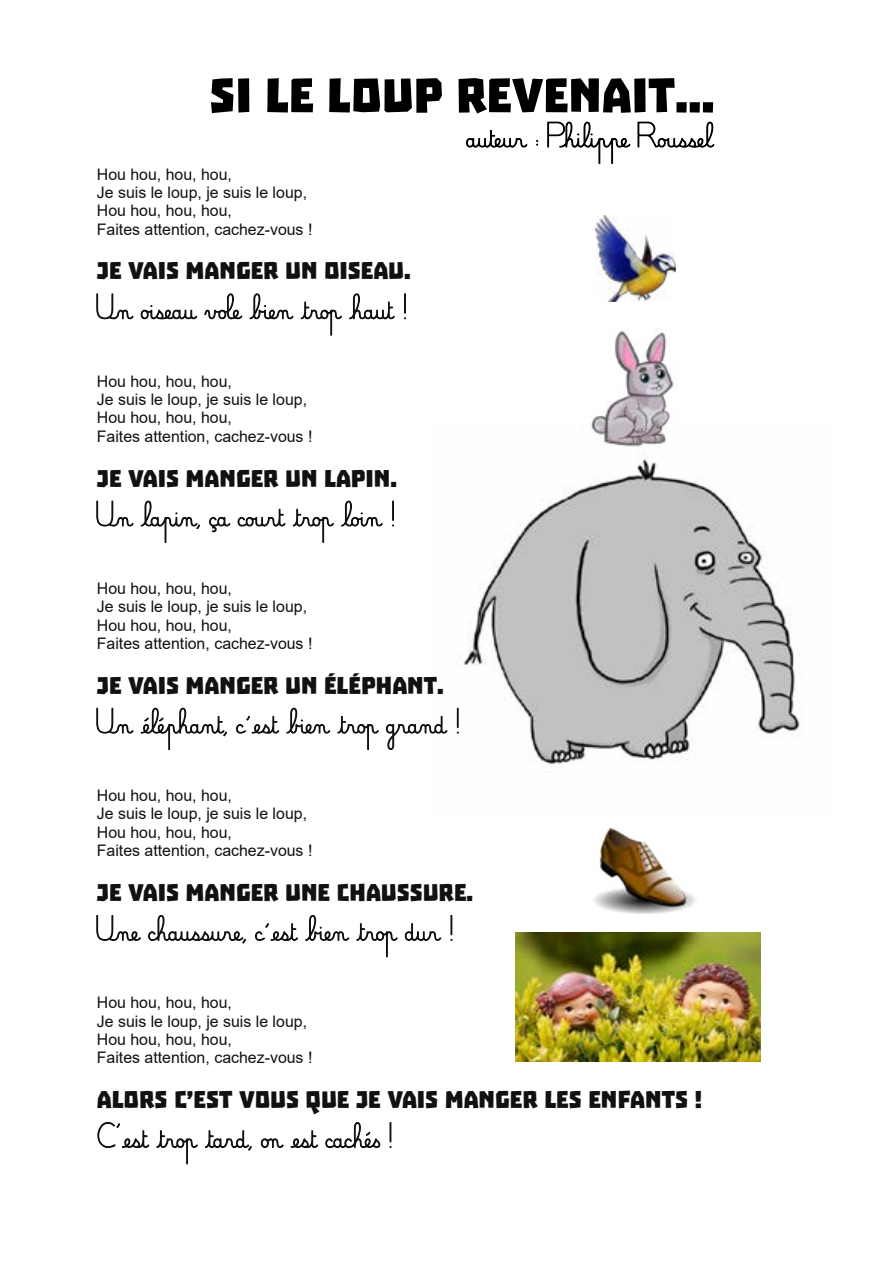
<style>
.page{position:relative;width:893px;height:1263px;background:#fff}
.page>*{position:absolute;margin:0;border:0;box-sizing:border-box;transform-origin:0 0}
.t1{font:54.6px "Troika";letter-spacing:-.455em;color:#000}
.t2{font:27.3px "Troika";letter-spacing:-.45em;color:#111}
.t3{font:27.3px "Cursive Dumontmaternelle";letter-spacing:-.66em;color:#111}
.t4{font:27.3px "Cursive Dumontmaternelle";letter-spacing:-.68em;color:#111}
.t5{font:27.3px "Cursive Dumontmaternelle";letter-spacing:-.6em;color:#111}
.t6{font:27.3px "Cursive Dumontmaternelle";letter-spacing:-.645em;color:#000}
.t7{font:15.9px/18.3px "Arial";letter-spacing:-.005em;color:#111}
</style>
<div class="page">
<img style="left:457px;top:459px;width:345px;height:305px">
<img style="left:590px;top:329px;width:84px;height:122px">
<img style="left:595px;top:216px;width:81px;height:85px">
<img style="left:593px;top:828px;width:103px;height:86px">
<img style="left:515px;top:933px;width:246px;height:128px">
<h1 class="t1" style="left:209px;top:65px;width:548px">SILELOUPREVENAIT...</h1>
<h2 class="t6" style="left:467px;top:122px;width:265px">auteur:PhilippeRoussel</h2>
<p class="t7" style="left:97px;top:166px;width:217px">Hou hou, hou, hou,<br>Je suis le loup, je suis le loup,<br>Hou hou, hou, hou,<br>Faites attention, cachez-vous !</p>
<h2 class="t2" style="left:97px;top:255px;width:336px">JEVAISMANGERUNOISEAU.</h2>
<h2 class="t4" style="left:97px;top:293px;width:334px">Un oiseauvolebien trophaut!</h2>
<p class="t7" style="left:97px;top:373px;width:217px">Hou hou, hou, hou,<br>Je suis le loup, je suis le loup,<br>Hou hou, hou, hou,<br>Faites attention, cachez-vous !</p>
<h2 class="t2" style="left:97px;top:463px;width:322px">JEVAISMANGERUNLAPIN.</h2>
<h2 class="t5" style="left:97px;top:500px;width:322px">Un lapin,çacourttroploin !</h2>
<p class="t7" style="left:97px;top:581px;width:217px">Hou hou, hou, hou,<br>Je suis le loup, je suis le loup,<br>Hou hou, hou, hou,<br>Faites attention, cachez-vous !</p>
<h2 class="t2" style="left:97px;top:670px;width:369px">JEVAISMANGERUNÉLÉPHANT.</h2>
<h2 class="t4" style="left:97px;top:708px;width:387px">Un éléphant,c’estbien tropgrand!</h2>
<p class="t7" style="left:97px;top:788px;width:217px">Hou hou, hou, hou,<br>Je suis le loup, je suis le loup,<br>Hou hou, hou, hou,<br>Faites attention, cachez-vous !</p>
<h2 class="t2" style="left:97px;top:877px;width:398px">JEVAISMANGERUNECHAUSSURE.</h2>
<h2 class="t3" style="left:97px;top:915px;width:381px">Unechaussure,c’estbien tropdur!</h2>
<p class="t7" style="left:97px;top:995px;width:217px">Hou hou, hou, hou,<br>Je suis le loup, je suis le loup,<br>Hou hou, hou, hou,<br>Faites attention, cachez-vous !</p>
<h2 class="t2" style="left:97px;top:1084px;width:626px">ALORSC’ESTVOUSQUEJEVAISMANGERLESENFANTS!</h2>
<h2 class="t3" style="left:97px;top:1122px;width:320px">C ’esttroptard,onestcachés!</h2>
</div>
